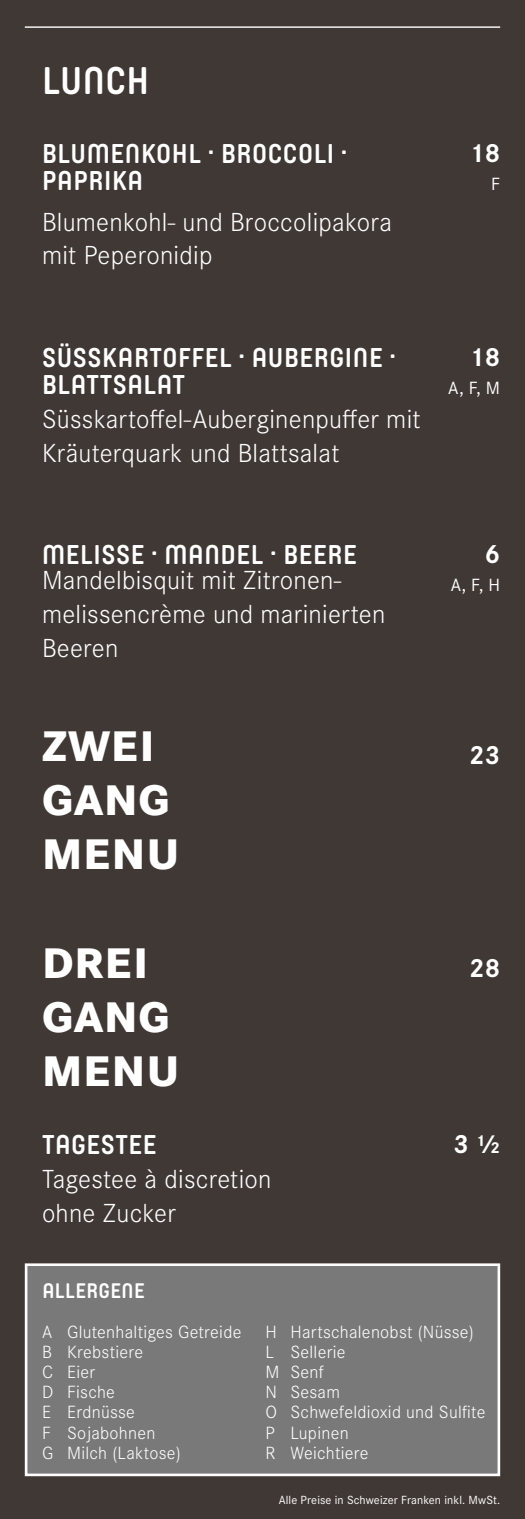
<style>
.page{position:relative;width:525px;height:1519px;background:#403835}
.page>*{position:absolute;margin:0;border:0;box-sizing:border-box;transform-origin:0 0}
.Titel___Gerichte{font:800 42px "Corporate SBQ";letter-spacing:.03em;color:#fff}
.Titel___Kategorie{font:700 38.5px "Yummo";letter-spacing:.01em;color:#fff}
.Titel___Gerichte-2{font:300 27.12px/33.9px "Corporate S";letter-spacing:.01em;color:#fff}
.Text{font:300 27.12px/33.9px "Corporate S";letter-spacing:.01em;color:#fff}
.Titel___Gerichte-3{font:700 27.12px/27.1px "Yummo";letter-spacing:.02em;color:#fff}
.Preise{font:700 27.12px "Corporate S";letter-spacing:.01em;color:#fff}
.Titel___Klein{font:700 21px "Yummo";letter-spacing:.02em;color:#fff}
.Allergene{font:300 18.38px "Corporate S";letter-spacing:.015em;color:#fff}
.Preise-2{font:18.38px "Corporate S";color:#fff}
.t1{font:12.25px "Corporate S";letter-spacing:.01em;color:#fff}
.s1{font-family:"Yummo";font-weight:700}
</style>
<div class="page">
<hr style="left:25px;top:26px;width:475px;height:2px;background:#fff">
<div style="left:26px;top:1265px;width:473px;height:210px;background:#797979"></div>
<div style="left:25px;top:1263px;width:475px;height:213px;border:3px solid #fff"></div>
<p class="Titel___Kategorie" style="left:42px;top:46px;width:109px">LUNCH</p>
<p class="Titel___Gerichte-3" style="left:42px;top:135px;width:307px">BLUMENKOHL . BROCCOLI .<br>PAPRIKA</p>
<p class="Titel___Gerichte-2" style="left:42px;top:204px;width:351px">Blumenkohl- und Broccolipakora mit Peperonidip</p>
<p class="Preise" style="left:469px;top:134px;width:33px">18</p>
<p class="Preise-2" style="left:491px;top:172px;width:10px">F</p>
<p class="Titel___Gerichte-3" style="left:42px;top:340px;width:356px">SÜSSKARTOFFEL . AUBERGINE .<br>BLATTSALAT</p>
<p class="Text" style="left:42px;top:401px;width:380px">Süsskartoffel-Auberginenpuffer mit<br>Kräuterquark und Blattsalat</p>
<p class="Preise" style="left:469px;top:338px;width:33px">18</p>
<p class="Preise-2" style="left:448px;top:375px;width:53px">A, F, M</p>
<p class="Titel___Gerichte-2" style="left:42px;top:541px;width:317px;line-height:25.2px"><span class="s1">MELISSE </span><sup>.</sup> <span class="s1">MANDEL </span><sup>.</sup> <span class="s1">BEERE<br></span>Mandelbisquit mit Zitronen-</p>
<p class="Titel___Gerichte-2" style="left:42px;top:596px;width:345px">melissencrème und marinierten<br>Beeren</p>
<p class="Titel___Gerichte" style="left:42px;top:719px;width:114px">ZWEI</p>
<p class="Titel___Gerichte" style="left:42px;top:773px;width:129px">GANG</p>
<p class="Titel___Gerichte" style="left:42px;top:827px;width:139px">MENU</p>
<p class="Preise" style="left:485px;top:535px;width:17px">6</p>
<p class="Preise-2" style="left:451px;top:572px;width:51px">A, F, H</p>
<p class="Preise" style="left:469px;top:736px;width:33px">23</p>
<p class="Titel___Gerichte" style="left:42px;top:936px;width:108px">DREI</p>
<p class="Titel___Gerichte" style="left:42px;top:990px;width:129px">GANG</p>
<p class="Titel___Gerichte" style="left:42px;top:1044px;width:139px">MENU</p>
<p class="Titel___Gerichte-3" style="left:42px;top:1127px;width:116px">TAGESTEE</p>
<p class="Text" style="left:42px;top:1161px;width:231px">Tagestee à discretion</p>
<p class="Text" style="left:42px;top:1195px;width:135px">ohne Zucker</p>
<p class="Preise" style="left:469px;top:949px;width:33px">28</p>
<p class="Preise" style="left:454px;top:1125px;width:48px">3 1/2</p>
<p class="Titel___Klein" style="left:42px;top:1271px;width:104px">ALLERGENE</p>
<p class="Allergene" style="left:42px;top:1320px;width:201px">A Glutenhaltiges Getreide</p>
<p class="Allergene" style="left:266px;top:1320px;width:210px">H Hartschalenobst (Nüsse)</p>
<p class="Allergene" style="left:42px;top:1340px;width:103px">B Krebstiere</p>
<p class="Allergene" style="left:266px;top:1340px;width:82px">L Sellerie</p>
<p class="Allergene" style="left:42px;top:1360px;width:54px">C Eier</p>
<p class="Allergene" style="left:266px;top:1360px;width:60px">M Senf</p>
<p class="Allergene" style="left:42px;top:1380px;width:74px">D Fische</p>
<p class="Allergene" style="left:266px;top:1380px;width:76px">N Sesam</p>
<p class="Allergene" style="left:42px;top:1400px;width:94px">E Erdnüsse</p>
<p class="Allergene" style="left:266px;top:1400px;width:221px">O Schwefeldioxid und Sulfite</p>
<p class="Allergene" style="left:42px;top:1421px;width:115px">F Sojabohnen</p>
<p class="Allergene" style="left:266px;top:1421px;width:85px">P Lupinen</p>
<p class="Allergene" style="left:42px;top:1441px;width:140px">G Milch (Laktose)</p>
<p class="Allergene" style="left:266px;top:1441px;width:105px">R Weichtiere</p>
<p class="t1" style="left:279px;top:1492px;width:223px">Alle Preise in Schweizer Franken inkl. MwSt.</p>
</div>
